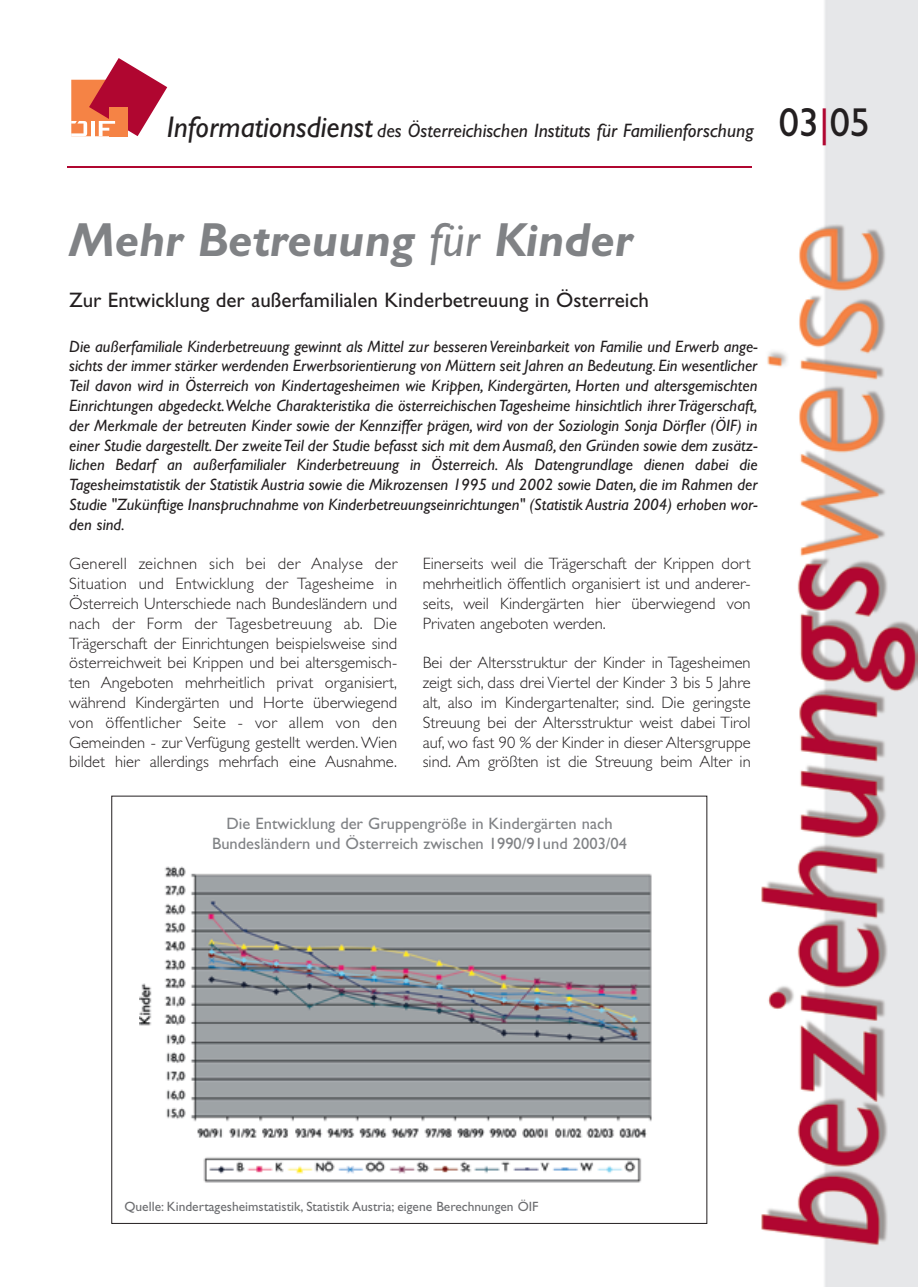
<style>
.page{position:relative;width:918px;height:1287px;background:#fff}
.page>*{position:absolute;margin:0;border:0;box-sizing:border-box;transform-origin:0 0}
.t1{font:italic 700 48px "Gill Sans";color:#808285}
.t2{font:21px "Gill Sans";color:#231f20}
.t3{font:italic 19.5px "Gill Sans";color:#231f20}
.t4{font:italic 16.5px/19.8px "Gill Sans";color:#231f20;text-align:justify}
.t5{font:300 16.5px/19.8px "Gill Sans";color:#231f20;text-align:justify}
.t6{font:16.5px/19.8px "Gill Sans";color:#808285;text-align:center}
.t7{font:13.5px "Gill Sans";color:#6c6d70}
.s1{font-size:30px}
.s2{font-style:normal;font-size:40.5px}
.s3{font-style:normal;font-size:40.5px;color:#b00630}
.s4{font-weight:400}
</style>
<div class="page">
<img style="left:761px;top:0;width:156px;height:1287px">
<hr style="left:68px;top:166px;width:684px;height:2px;background:#b00630">
<img style="left:140px;top:866px;width:512px;height:317px">
<svg style="left:71px;top:58px;width:96px;height:78px"></svg>
<p class="t3" style="left:167px;top:124px;width:705px"><span class="s1">Informationsdienst</span> des Österreichischen Instituts für Familienforschung <span class="s2">03</span><span class="s3">|</span><span class="s2">05</span></p>
<h1 class="t1" style="left:69px;top:223px;width:565px">Mehr Betreuung <span class="s4">für</span> Kinder</h1>
<p class="t2" style="left:69px;top:293px;width:581px">Zur Entwicklung der außerfamilialen Kinderbetreuung in Österreich</p>
<p class="t4" style="left:69px;top:338px;width:690px">Die außerfamiliale Kinderbetreuung gewinnt als Mittel zur besseren Vereinbarkeit von Familie und Erwerb ange&shy;sichts der immer stärker werdenden Erwerbsorientierung von Müttern seit Jahren an Bedeutung. Ein wesentlicher Teil davon wird in Österreich von Kindertagesheimen wie Krippen, Kindergärten, Horten und altersgemischten Einrichtungen abgedeckt.Welche Charakteristika die österreichischen Tagesheime hinsichtlich ihrer Trägerschaft, der Merkmale der betreuten Kinder sowie der Kennziffer prägen, wird von der Soziologin Sonja Dörfler (ÖIF) in einer Studie dargestellt. Der zweite Teil der Studie befasst sich mit dem Ausmaß, den Gründen sowie dem zusätz&shy;lichen Bedarf an außerfamilialer Kinderbetreuung in Österreich. Als Datengrundlage dienen dabei die Tagesheimstatistik der Statistik Austria sowie die Mikrozensen 1995 und 2002 sowie Daten, die im Rahmen der Studie "Zukünftige Inanspruchnahme von Kinderbetreuungseinrichtungen" (Statistik Austria 2004) erhoben wor&shy;den sind.</p>
<p class="t5" style="left:69px;top:556px;width:330px">Generell zeichnen sich bei der Analyse der Situation und Entwicklung der Tagesheime in Österreich Unterschiede nach Bundesländern und nach der Form der Tagesbetreuung ab. Die Trägerschaft der Einrichtungen beispielsweise sind österreichweit bei Krippen und bei altersgemisch&shy;ten Angeboten mehrheitlich privat organisiert, während Kindergärten und Horte überwiegend von öffentlicher Seite - vor allem von den Gemeinden - zur Verfügung gestellt werden. Wien bildet hier allerdings mehrfach eine Ausnahme.</p>
<p class="t5" style="left:423px;top:556px;width:330px">Einerseits weil die Trägerschaft der Krippen dort mehrheitlich öffentlich organisiert ist und anderer&shy;seits, weil Kindergärten hier überwiegend von Privaten angeboten werden.</p>
<p class="t5" style="left:423px;top:655px;width:330px">Bei der Altersstruktur der Kinder in Tagesheimen zeigt sich, dass drei Viertel der Kinder 3 bis 5 Jahre alt, also im Kindergartenalter, sind. Die geringste Streuung bei der Altersstruktur weist dabei Tirol auf, wo fast 90 % der Kinder in dieser Altersgruppe sind. Am größten ist die Streuung beim Alter in</p>
<p class="t6" style="left:212px;top:816px;width:416px">Die Entwicklung der Gruppengröße in Kindergärten nach<br>Bundesländern und Österreich zwischen 1990/91und 2003/04</p>
<p class="t7" style="left:124px;top:1201px;width:416px">Quelle: Kindertagesheimstatistik, Statistik Austria; eigene Berechnungen ÖIF</p>
</div>
